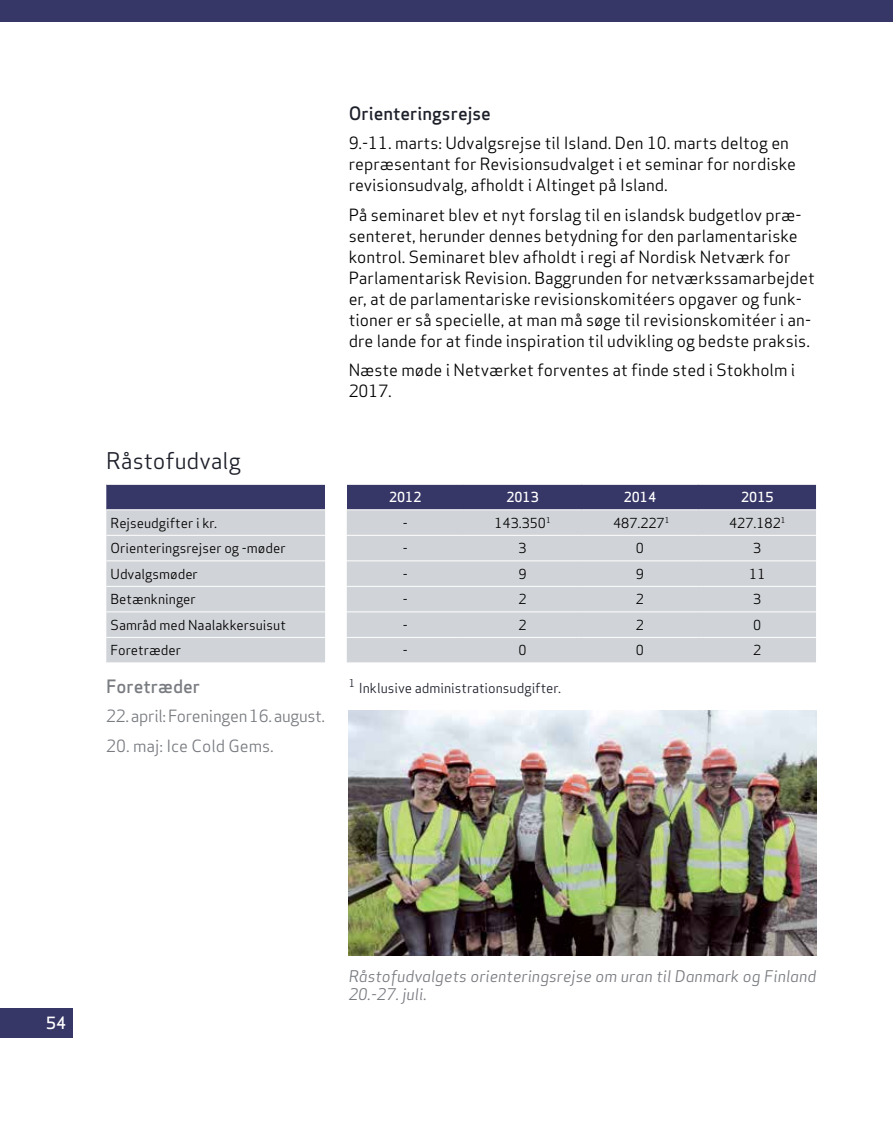
<style>
.page{position:relative;width:893px;height:1127px;background:#fff}
.page>*{position:absolute;margin:0;border:0;box-sizing:border-box;transform-origin:0 0}
.t1{font:22.5px "Apex Sans";color:#1d1f2a}
.t2{font:500 18px "Apex Sans";color:#1d1f2a}
.t3{font:500 18px "Apex Sans";color:#787b80}
.t4{font:16.5px/21px "Apex Sans";color:#000}
.t5{font:16.5px "Apex Sans";letter-spacing:-.02em;color:#787b80}
.t6{font:16.5px "Apex Sans";color:#787b80}
.t7{font:500 16.5px "Apex Sans";color:#fff}
.t8{font:15.75px/17.5px "Apex Sans Book Italic T";color:#787b80}
.t9{font:13.5px "Apex Sans";color:#000}
.t10{font:13.5px "Apex Sans";color:#1d1f2a}
.t11{font:500 13.5px "Apex Sans";color:#fff}
</style>
<div class="page">
<div style="left:0;top:0;width:893px;height:21px;background:#363667"></div>
<div style="left:0;top:1008px;width:72px;height:29px;background:#363667"></div>
<img style="left:349px;top:710px;width:467px;height:245px">
<svg style="left:106px;top:484px;width:710px;height:179px;background:#bec0ca"></svg>
<hr style="left:347px;top:509px;width:117px;height:1px;background:#fff">
<hr style="left:464px;top:509px;width:117px;height:1px;background:#fff">
<hr style="left:581px;top:509px;width:118px;height:1px;background:#fff">
<hr style="left:699px;top:509px;width:117px;height:1px;background:#fff">
<hr style="left:347px;top:535px;width:117px;height:1px;background:#fff">
<hr style="left:464px;top:535px;width:117px;height:1px;background:#fff">
<hr style="left:581px;top:535px;width:118px;height:1px;background:#fff">
<hr style="left:699px;top:535px;width:117px;height:1px;background:#fff">
<hr style="left:347px;top:560px;width:117px;height:1px;background:#fff">
<hr style="left:464px;top:560px;width:117px;height:1px;background:#fff">
<hr style="left:581px;top:560px;width:118px;height:1px;background:#fff">
<hr style="left:699px;top:560px;width:117px;height:1px;background:#fff">
<hr style="left:347px;top:586px;width:117px;height:1px;background:#fff">
<hr style="left:464px;top:586px;width:117px;height:1px;background:#fff">
<hr style="left:581px;top:586px;width:118px;height:1px;background:#fff">
<hr style="left:699px;top:586px;width:117px;height:1px;background:#fff">
<hr style="left:347px;top:611px;width:117px;height:1px;background:#fff">
<hr style="left:464px;top:611px;width:117px;height:1px;background:#fff">
<hr style="left:581px;top:611px;width:118px;height:1px;background:#fff">
<hr style="left:699px;top:611px;width:117px;height:1px;background:#fff">
<hr style="left:347px;top:637px;width:117px;height:1px;background:#fff">
<hr style="left:464px;top:637px;width:117px;height:1px;background:#fff">
<hr style="left:581px;top:637px;width:118px;height:1px;background:#fff">
<hr style="left:699px;top:637px;width:117px;height:1px;background:#fff">
<hr style="left:347px;top:662px;width:117px;height:1px;background:#fff">
<hr style="left:464px;top:662px;width:117px;height:1px;background:#fff">
<hr style="left:581px;top:662px;width:118px;height:1px;background:#fff">
<hr style="left:699px;top:662px;width:117px;height:1px;background:#fff">
<h1 class="t1" style="left:106px;top:443px;width:136px">Råstofudvalg</h1>
<p class="t2" style="left:349px;top:97px;width:144px">Orienteringsrejse</p>
<p class="t4" style="left:349px;top:131px;width:449px">9.-11. marts: Udvalgsrejse til Island. Den 10. marts deltog en repræsentant for Revisionsudvalget i et seminar for nordiske revisionsudvalg, afholdt i Altinget på Island.</p>
<p class="t4" style="left:349px;top:203px;width:467px">På seminaret blev et nyt forslag til en islandsk budgetlov præ&shy;senteret, herunder dennes betydning for den parlamentariske kontrol. Seminaret blev afholdt i regi af Nordisk Netværk for Parlamentarisk Revision. Baggrunden for netværkssamarbejdet er, at de parlamentariske revisionskomitéers opgaver og funk&shy;tioner er så specielle, at man må søge til revisionskomitéer i an&shy;dre lande for at finde inspiration til udvikling og bedste praksis.</p>
<p class="t4" style="left:349px;top:358px;width:448px">Næste møde i Netværket forventes at finde sted i Stokholm i<br>2017.</p>
<p class="t11" style="left:389px;top:485px;width:34px">2012</p>
<p class="t11" style="left:506px;top:485px;width:34px">2013</p>
<p class="t11" style="left:624px;top:485px;width:34px">2014</p>
<p class="t11" style="left:741px;top:485px;width:34px">2015</p>
<p class="t9" style="left:111px;top:512px;width:108px">Rejseudgifter i kr.</p>
<p class="t9" style="left:403px;top:512px;width:6px">-</p>
<p class="t9" style="left:494px;top:512px;width:58px">143.350<sup>1</sup></p>
<p class="t9" style="left:613px;top:512px;width:58px">487.227<sup>1</sup></p>
<p class="t9" style="left:729px;top:512px;width:58px">427.182<sup>1</sup></p>
<p class="t9" style="left:111px;top:537px;width:177px">Orienteringsrejser og -møder</p>
<p class="t9" style="left:403px;top:537px;width:6px">-</p>
<p class="t9" style="left:519px;top:537px;width:10px">3</p>
<p class="t9" style="left:636px;top:537px;width:10px">0</p>
<p class="t9" style="left:753px;top:537px;width:10px">3</p>
<p class="t9" style="left:111px;top:563px;width:89px">Udvalgsmøder</p>
<p class="t9" style="left:403px;top:563px;width:6px">-</p>
<p class="t9" style="left:519px;top:563px;width:10px">9</p>
<p class="t9" style="left:636px;top:563px;width:10px">9</p>
<p class="t9" style="left:749px;top:563px;width:18px">11</p>
<p class="t9" style="left:111px;top:588px;width:87px">Betænkninger</p>
<p class="t9" style="left:403px;top:588px;width:6px">-</p>
<p class="t9" style="left:519px;top:588px;width:10px">2</p>
<p class="t9" style="left:636px;top:588px;width:10px">2</p>
<p class="t9" style="left:753px;top:588px;width:10px">3</p>
<p class="t9" style="left:111px;top:614px;width:177px">Samråd med Naalakkersuisut</p>
<p class="t9" style="left:403px;top:614px;width:6px">-</p>
<p class="t9" style="left:519px;top:614px;width:10px">2</p>
<p class="t9" style="left:636px;top:614px;width:10px">2</p>
<p class="t9" style="left:753px;top:614px;width:10px">0</p>
<p class="t9" style="left:111px;top:639px;width:72px">Foretræder</p>
<p class="t9" style="left:403px;top:639px;width:6px">-</p>
<p class="t9" style="left:519px;top:639px;width:10px">0</p>
<p class="t9" style="left:636px;top:639px;width:10px">0</p>
<p class="t9" style="left:753px;top:639px;width:10px">2</p>
<p class="t3" style="left:106px;top:670px;width:95px">Foretræder</p>
<p class="t5" style="left:106px;top:702px;width:220px">22. april: Foreningen 16. august.</p>
<p class="t6" style="left:106px;top:732px;width:169px">20. maj: Ice Cold Gems.</p>
<p class="t10" style="left:349px;top:676px;width:214px"><sup>1</sup> Inklusive administrationsudgifter.</p>
<p class="t7" style="left:46px;top:1008px;width:21px">54</p>
<p class="t8" style="left:349px;top:967px;width:469px">Råstofudvalgets orienteringsrejse om uran til Danmark og Finland<br>20.-27. juli.</p>
</div>
